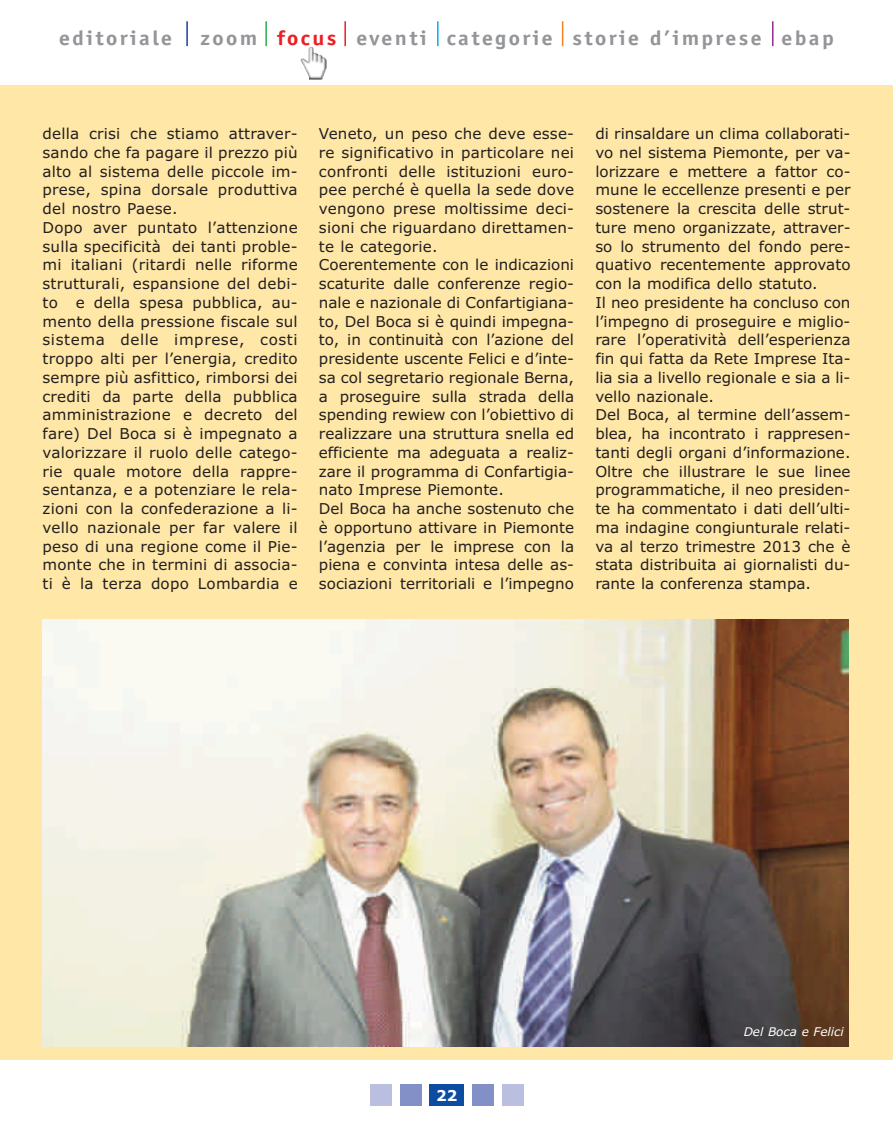
<style>
.page{position:relative;width:893px;height:1127px;background:#fff}
.page>*{position:absolute;margin:0;border:0;box-sizing:border-box;transform-origin:0 0}
.t1{font:700 21px "Officina Sans";letter-spacing:.105em;color:#939598;scale:1.1 1}
.t2{font:15px/18.8px "Verdana";color:#231f20}
.t3{font:700 15px "Verdana";color:#fff}
.t4{font:italic 12px "Verdana";color:#fff}
.s1{color:#ee1d23}
</style>
<div class="page">
<div style="left:0;top:85px;width:893px;height:975px;background:#ffe7a7"></div>
<div style="left:430px;top:1084px;width:34px;height:22px;background:#0d4da1"></div>
<div style="left:400px;top:1084px;width:21px;height:22px;background:#838fc7"></div>
<div style="left:370px;top:1084px;width:22px;height:22px;background:#babfe0"></div>
<div style="left:472px;top:1084px;width:22px;height:22px;background:#838fc7"></div>
<div style="left:502px;top:1084px;width:21px;height:22px;background:#babfe0"></div>
<img style="left:301px;top:47px;width:25px;height:26px">
<hr style="left:186px;top:21px;width:2px;height:25px;background:#154398">
<hr style="left:265px;top:21px;width:2px;height:25px;background:#23b24b">
<hr style="left:344px;top:21px;width:2px;height:25px;background:#ee1d23">
<hr style="left:437px;top:21px;width:2px;height:25px;background:#00aeef">
<svg style="left:562px;top:21px;width:1px;height:25px"></svg>
<svg style="left:772px;top:21px;width:1px;height:25px"></svg>
<img style="left:43px;top:619px;width:806px;height:427px">
<h1 class="t1" style="left:59px;top:30px;width:104px">editoriale</h1>
<h1 class="t1" style="left:201px;top:30px;width:577px">zoom <span class="s1">focus</span> eventi categorie storie d’imprese ebap</h1>
<p class="t2" style="left:43px;top:126px;width:257px">della crisi che stiamo attraver&shy;sando che fa pagare il prezzo più alto al sistema delle piccole im&shy;prese, spina dorsale produttiva del nostro Paese.<br>Dopo aver puntato l’attenzione sulla specificità dei tanti proble&shy;mi italiani (ritardi nelle riforme strutturali, espansione del debi&shy;to e della spesa pubblica, au&shy;mento della pressione fiscale sul sistema delle imprese, costi troppo alti per l’energia, credito sempre più asfittico, rimborsi dei crediti da parte della pubblica amministrazione e decreto del fare) Del Boca si è impegnato a valorizzare il ruolo delle catego&shy;rie quale motore della rappre&shy;sentanza, e a potenziare le rela&shy;zioni con la confederazione a li&shy;vello nazionale per far valere il peso di una regione come il Pie&shy;monte che in termini di associa&shy;ti è la terza dopo Lombardia e</p>
<p class="t2" style="left:319px;top:126px;width:257px">Veneto, un peso che deve esse&shy;re significativo in particolare nei confronti delle istituzioni euro&shy;pee perché è quella la sede dove vengono prese moltissime deci&shy;sioni che riguardano direttamen&shy;te le categorie.<br>Coerentemente con le indicazioni scaturite dalle conferenze regio&shy;nale e nazionale di Confartigiana&shy;to, Del Boca si è quindi impegna&shy;to, in continuità con l’azione del presidente uscente Felici e d’inte&shy;sa col segretario regionale Berna, a proseguire sulla strada della spending rewiew con l’obiettivo di realizzare una struttura snella ed efficiente ma adeguata a realiz&shy;zare il programma di Confartigia&shy;nato Imprese Piemonte.<br>Del Boca ha anche sostenuto che è opportuno attivare in Piemonte l’agenzia per le imprese con la piena e convinta intesa delle as&shy;sociazioni territoriali e l’impegno</p>
<p class="t2" style="left:595px;top:126px;width:257px">di rinsaldare un clima collaborati&shy;vo nel sistema Piemonte, per va&shy;lorizzare e mettere a fattor co&shy;mune le eccellenze presenti e per sostenere la crescita delle strut&shy;ture meno organizzate, attraver&shy;so lo strumento del fondo pere&shy;quativo recentemente approvato con la modifica dello statuto.<br>Il neo presidente ha concluso con l’impegno di proseguire e miglio&shy;rare l’operatività dell’esperienza fin qui fatta da Rete Imprese Ita&shy;lia sia a livello regionale e sia a li&shy;vello nazionale.<br>Del Boca, al termine dell’assem&shy;blea, ha incontrato i rappresen&shy;tanti degli organi d’informazione.<br>Oltre che illustrare le sue linee programmatiche, il neo presiden&shy;te ha commentato i dati dell’ulti&shy;ma indagine congiunturale relati&shy;va al terzo trimestre 2013 che è stata distribuita ai giornalisti du&shy;rante la conferenza stampa.</p>
<p class="t3" style="left:436px;top:1089px;width:23px">22</p>
<p class="t4" style="left:744px;top:1027px;width:101px">Del Boca e Felici</p>
</div>
